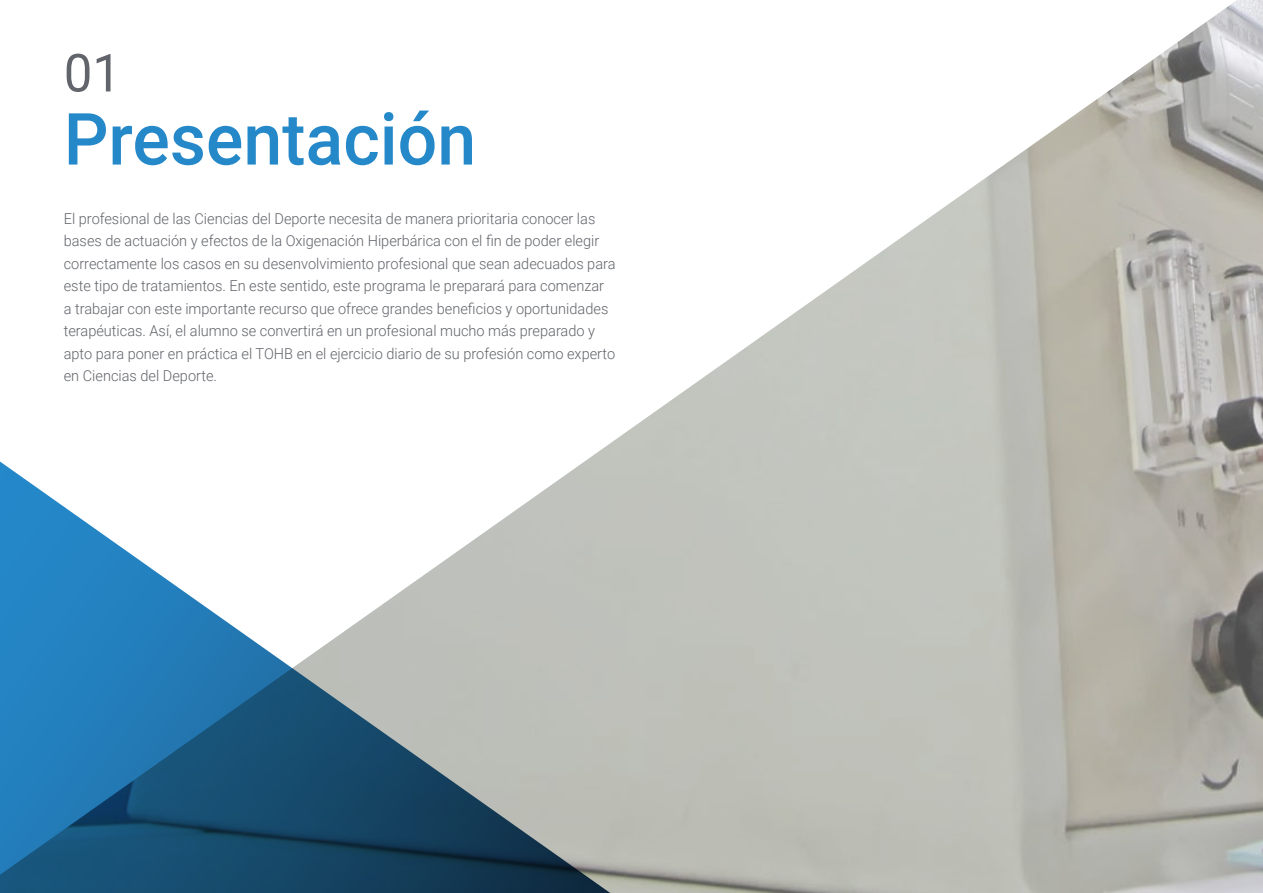
<style>
.page{position:relative;width:1263px;height:893px;background:#fff}
.page>*{position:absolute;margin:0;border:0;box-sizing:border-box;transform-origin:0 0}
.t1{font:500 72px "Roboto";color:#2488c9}
.t2{font:52.5px "Roboto";color:#61646a}
.t3{font:300 15px/22.5px "Roboto";color:#61646a}
</style>
<div class="page">
<img style="left:607px;top:0;width:656px;height:893px">
<svg style="left:0;top:446px;width:640px;height:447px"></svg>
<h2 class="t2" style="left:64px;top:36px;width:59px">01</h2>
<h1 class="t1" style="left:64px;top:89px;width:414px">Presentación</h1>
<p class="t3" style="left:64px;top:207px;width:553px">El profesional de las Ciencias del Deporte necesita de manera prioritaria conocer las bases de actuación y efectos de la Oxigenación Hiperbárica con el fin de poder elegir correctamente los casos en su desenvolvimiento profesional que sean adecuados para este tipo de tratamientos. En este sentido, este programa le preparará para comenzar a trabajar con este importante recurso que ofrece grandes beneficios y oportunidades terapéuticas. Así, el alumno se convertirá en un profesional mucho más preparado y apto para poner en práctica el TOHB en el ejercicio diario de su profesión como experto en Ciencias del Deporte.</p>
</div>
